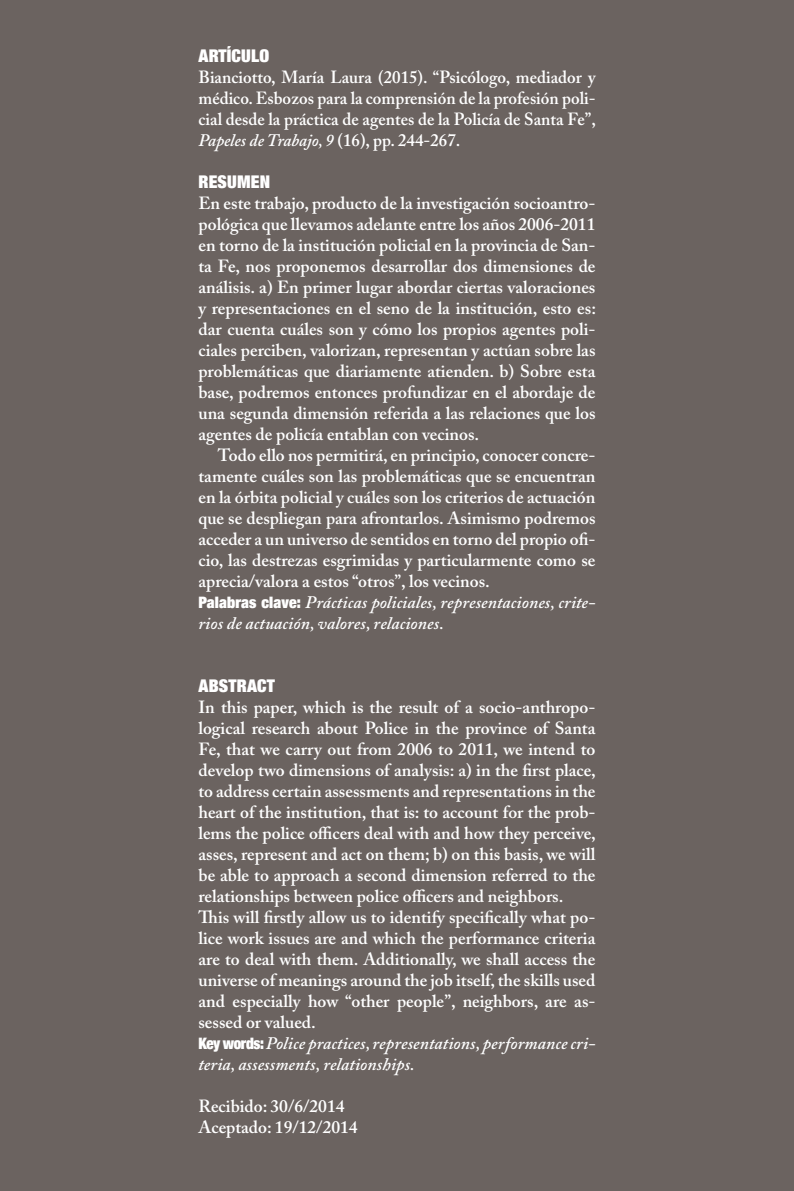
<style>
.page{position:relative;width:794px;height:1191px;background:#6b6360}
.page>*{position:absolute;margin:0;border:0;box-sizing:border-box;transform-origin:0 0}
.Resumen{font:600 17.5px/21px "Adobe Caslon Pro";color:#fff;text-align:justify}
.Abstract{font:600 17.5px/21px "Adobe Caslon Pro";color:#fff;text-align:justify}
.Resumen-2{font:italic 600 17.5px/21px "Adobe Caslon Pro";letter-spacing:.005em;color:#fff}
.Resumen-3{font:900 condensed 17.5px "Helvetica Neue LT Com";letter-spacing:.01em;color:#fff}
.s1{font-style:italic}
.s2{font-family:"Helvetica Neue LT Com";font-weight:900;font-style:normal;font-stretch:condensed;font-size:15.75px}
</style>
<div class="page">
<p class="Resumen-3" style="left:198px;top:45px;width:72px">ARTÍCULO</p>
<p class="Resumen" style="left:198px;top:66px;width:399px">Bianciotto, María Laura (2015). “Psicólogo, mediador y médico. Esbozos para la comprensión de la profesión poli&shy;cial desde la práctica de agentes de la Policía de Santa Fe”, <span class="s1">Papeles de Trabajo, 9</span> (16), pp. 244-267.</p>
<p class="Resumen-3" style="left:198px;top:171px;width:73px">RESUMEN</p>
<p class="Resumen" style="left:198px;top:192px;width:399px">En este trabajo, producto de la investigación socioantro&shy;pológica que llevamos adelante entre los años 2006-2011 en torno de la institución policial en la provincia de San&shy;ta Fe, nos proponemos desarrollar dos dimensiones de análisis. a) En primer lugar abordar ciertas valoraciones y representaciones en el seno de la institución, esto es: dar cuenta cuáles son y cómo los propios agentes poli&shy;ciales perciben, valorizan, representan y actúan sobre las problemáticas que diariamente atienden. b) Sobre esta base, podremos entonces profundizar en el abordaje de una segunda dimensión referida a las relaciones que los agentes de policía entablan con vecinos.</p>
<p class="Resumen" style="left:198px;top:444px;width:398px;text-indent:19px">Todo ello nos permitirá, en principio, conocer concre&shy;tamente cuáles son las problemáticas que se encuentran en la órbita policial y cuáles son los criterios de actuación que se despliegan para afrontarlos. Asimismo podremos acceder a un universo de sentidos en torno del propio ofi&shy;cio, las destrezas esgrimidas y particularmente como se aprecia/valora a estos “otros”, los vecinos.</p>
<p class="Resumen-2" style="left:198px;top:591px;width:398px"><span class="s2">Palabras clave:</span> Prácticas policiales, representaciones, crite&shy;rios de actuación, valores, relaciones.</p>
<p class="Resumen-3" style="left:198px;top:675px;width:78px">ABSTRACT</p>
<p class="Abstract" style="left:198px;top:696px;width:399px">In this paper, which is the result of a socio-anthropo&shy;logical research about Police in the province of Santa Fe, that we carry out from 2006 to 2011, we intend to develop two dimensions of analysis: a) in the first place, to address certain assessments and representations in the heart of the institution, that is: to account for the prob&shy;lems the police officers deal with and how they perceive, asses, represent and act on them; b) on this basis, we will be able to approach a second dimension referred to the relationships between police officers and neighbors.</p>
<p class="Abstract" style="left:198px;top:906px;width:398px">This will firstly allow us to identify specifically what po&shy;lice work issues are and which the performance criteria are to deal with them. Additionally, we shall access the universe of meanings around the job itself, the skills used and especially how “other people”, neighbors, are as&shy;sessed or valued.</p>
<p class="Resumen-2" style="left:198px;top:1032px;width:398px"><span class="s2">Key words:</span>Police practices, representations, performance cri&shy;teria, assessments, relationships.</p>
<p class="Abstract" style="left:198px;top:1095px;width:148px">Recibido: 30/6/2014</p>
<p class="Abstract" style="left:198px;top:1116px;width:161px">Aceptado: 19/12/2014</p>
</div>
